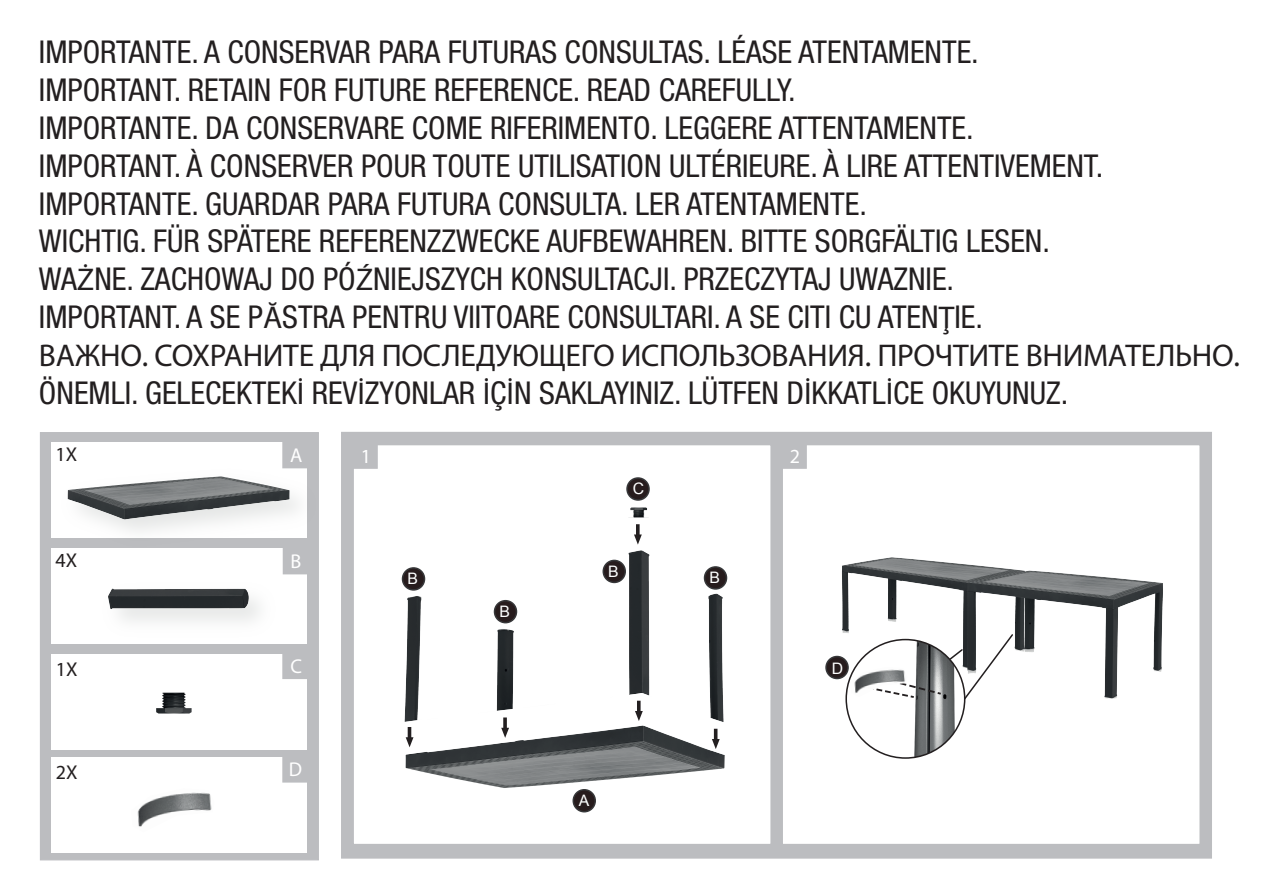
<style>
.page{position:relative;width:1263px;height:893px;background:#fff}
.page>*{position:absolute;margin:0;border:0;box-sizing:border-box;transform-origin:0 0}
.t1{font:condensed 31.5px/37.8px "Helvetica Neue LT Std";color:#231f20}
.t2{font:31.5px "Myriad Pro";letter-spacing:-.01em;color:#231f20}
.t3{font:20.1px "Myriad Pro";color:#231f20}
.t4{font:20.1px "Myriad Pro";color:#fff}
.t5{font:15.75px "Arial";color:#fdfefe}
.s1{font-family:"Myriad Pro";font-stretch:normal}
</style>
<div class="page">
<div style="left:341px;top:432px;width:871px;height:427px;background:#bcbdc0;border:2px solid #bcbdc0"></div>
<div style="left:352px;top:444px;width:420px;height:401px;background:#fff;border:2px solid #bcbdc0"></div>
<div style="left:351px;top:442px;width:27px;height:27px;background:#bcbdc0"></div>
<div style="left:40px;top:432px;width:279px;height:428px;background:#bcbdc0"></div>
<div style="left:51px;top:654px;width:256px;height:95px;background:#fff"></div>
<div style="left:51px;top:757px;width:256px;height:96px;background:#fff"></div>
<div style="left:282px;top:756px;width:27px;height:27px;background:#bcbdc0;border:2px solid #bcbdc0"></div>
<div style="left:781px;top:444px;width:420px;height:401px;background:#fff;border:2px solid #bcbdc0"></div>
<div style="left:780px;top:442px;width:27px;height:27px;background:#bcbdc0"></div>
<img style="left:137px;top:792px;width:75px;height:35px">
<img style="left:156px;top:693px;width:36px;height:21px">
<img style="left:40px;top:432px;width:279px;height:253px">
<img style="left:352px;top:540px;width:432px;height:177px">
<div style="left:402px;top:568px;width:22px;height:22px;background:#271c1d;border-radius:50%"></div>
<div style="left:402px;top:567px;width:23px;height:24px;border:2px solid #363739;border-radius:50%"></div>
<div style="left:494px;top:601px;width:22px;height:22px;background:#271c1d;border-radius:50%"></div>
<div style="left:494px;top:600px;width:23px;height:23px;border:2px solid #363739;border-radius:50%"></div>
<div style="left:603px;top:560px;width:22px;height:22px;background:#271c1d;border-radius:50%"></div>
<div style="left:602px;top:560px;width:24px;height:23px;border:2px solid #363739;border-radius:50%"></div>
<div style="left:704px;top:567px;width:22px;height:22px;background:#271c1d;border-radius:50%"></div>
<div style="left:704px;top:566px;width:23px;height:24px;border:2px solid #363739;border-radius:50%"></div>
<svg style="left:634px;top:524px;width:8px;height:21px"></svg>
<div style="left:573px;top:790px;width:22px;height:22px;background:#271c1d;border-radius:50%"></div>
<div style="left:572px;top:789px;width:24px;height:23px;border:2px solid #363739;border-radius:50%"></div>
<img style="left:352px;top:717px;width:432px;height:83px">
<div style="left:613px;top:682px;width:16px;height:18px;background:#fff"></div>
<img style="left:630px;top:507px;width:17px;height:10px">
<div style="left:627px;top:478px;width:22px;height:22px;background:#271c1d;border-radius:50%"></div>
<div style="left:626px;top:477px;width:24px;height:24px;border:2px solid #363739;border-radius:50%"></div>
<img style="left:826px;top:557px;width:337px;height:149px">
<img style="left:846px;top:640px;width:119px;height:118px">
<img style="left:850px;top:667px;width:10px;height:30px">
<div style="left:826px;top:656px;width:22px;height:22px;background:#271c1d;border-radius:50%"></div>
<div style="left:825px;top:656px;width:24px;height:23px;border:2px solid #363739;border-radius:50%"></div>
<svg style="left:860px;top:633px;width:154px;height:68px"></svg>
<p class="t1" style="left:39px;top:33px;width:1066px">IMPORTANTE. A CONSERVAR PARA FUTURAS CONSULTAS. LÉASE ATENTAMENTE.<br>IMPORTANT. RETAIN FOR FUTURE REFERENCE. READ CAREFULLY.<br>IMPORTANTE. DA CONSERVARE COME RIFERIMENTO. LEGGERE ATTENTAMENTE.<br>IMPORTANT. À CONSERVER POUR TOUTE UTILISATION ULTÉRIEURE. À LIRE ATTENTIVEMENT.<br>IMPORTANTE. GUARDAR PARA FUTURA CONSULTA. LER ATENTAMENTE.<br>WICHTIG. FÜR SPÄTERE REFERENZZWECKE AUFBEWAHREN. BITTE SORGFÄLTIG LESEN.<br>WA<span class="s1">Ż</span>NE. ZACHOWAJ DO PÓ<span class="s1">Ź</span>NIEJSZYCH KONSULTACJI. PRZECZYTAJ UWAZNIE.<br>IMPORTANT. A SE P<span class="s1">Ă</span>STRA PENTRU VIITOARE CONSULTARI. A SE CITI CU ATEN<span class="s1">Ţ</span>IE.</p>
<p class="t2" style="left:39px;top:336px;width:1202px">ВАЖНО. СОХРАНИТЕ ДЛЯ ПОСЛЕДУЮЩЕГО ИСПОЛЬЗОВАНИЯ. ПРОЧТИТЕ ВНИМАТЕЛЬНО.</p>
<p class="t1" style="left:39px;top:373px;width:1031px">ÖNEMLI. GELECEKTEK<span class="s1">İ</span> REV<span class="s1">İ</span>ZYONLAR <span class="s1">İ</span>Ç<span class="s1">İ</span>N SAKLAYINIZ. LÜTFEN D<span class="s1">İ</span>KKATL<span class="s1">İ</span>CE OKUYUNUZ.</p>
<p class="t3" style="left:56px;top:442px;width:23px">1X</p>
<p class="t4" style="left:290px;top:443px;width:14px">A</p>
<p class="t3" style="left:56px;top:548px;width:23px">4X</p>
<p class="t4" style="left:290px;top:549px;width:12px">B</p>
<p class="t3" style="left:56px;top:657px;width:23px">1X</p>
<p class="t4" style="left:291px;top:654px;width:13px">C</p>
<p class="t3" style="left:56px;top:760px;width:23px">2X</p>
<p class="t4" style="left:289px;top:757px;width:15px">D</p>
<p class="t4" style="left:361px;top:443px;width:12px">1</p>
<p class="t5" style="left:407px;top:569px;width:12px">B</p>
<p class="t5" style="left:499px;top:601px;width:12px">B</p>
<p class="t5" style="left:633px;top:478px;width:13px">C</p>
<p class="t5" style="left:608px;top:561px;width:12px">B</p>
<p class="t5" style="left:709px;top:568px;width:12px">B</p>
<p class="t5" style="left:579px;top:790px;width:12px">A</p>
<p class="t4" style="left:790px;top:443px;width:12px">2</p>
<p class="t5" style="left:832px;top:658px;width:13px">D</p>
</div>
